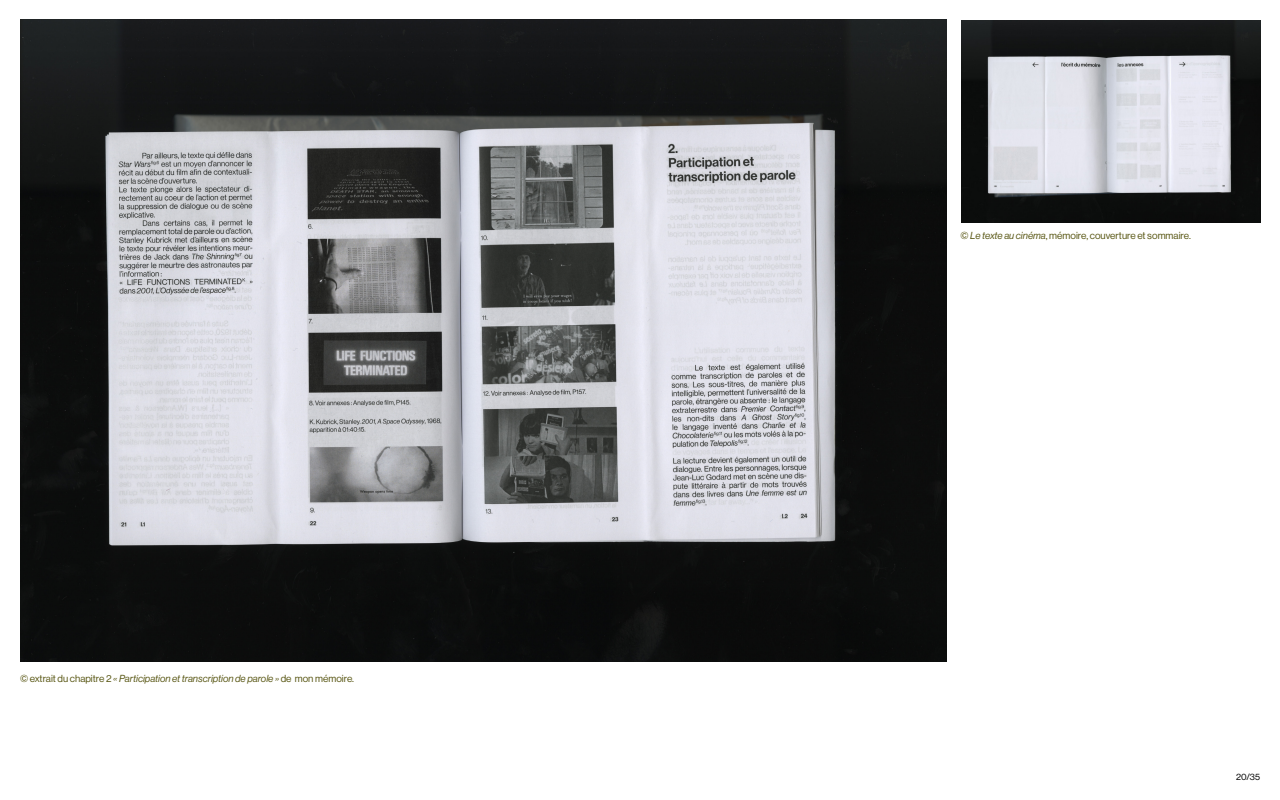
<style>
.page{position:relative;width:1280px;height:800px;background:#fff}
.page>*{position:absolute;margin:0;border:0;box-sizing:border-box;transform-origin:0 0}
.t1{font:10px "N Haas Grotesk DS Pro 56 It";color:#585613}
.t2{font:10px "N Haas Grotesk DS Pro 55 Rg";color:#585613}
.t3{font:9px "N Haas Grotesk DS Pro 55 Rg";color:#000}
.s1{font-family:"N Haas Grotesk DS Pro 55 Rg"}
.s2{font-family:"N Haas Grotesk DS Pro 56 It"}
</style>
<div class="page">
<img style="left:20px;top:20px;width:926px;height:642px">
<img style="left:961px;top:20px;width:300px;height:202px">
<p class="t1" style="left:20px;top:673px;width:336px"><span class="s1">© extrait du chapitre 2</span> « Participation et transcription de parole » <span class="s1">de mon mémoire.</span></p>
<p class="t2" style="left:961px;top:230px;width:232px">© <span class="s2">Le texte au cinéma</span>, mémoire, couverture et sommaire.</p>
<p class="t3" style="left:1236px;top:772px;width:25px">20/35</p>
</div>
